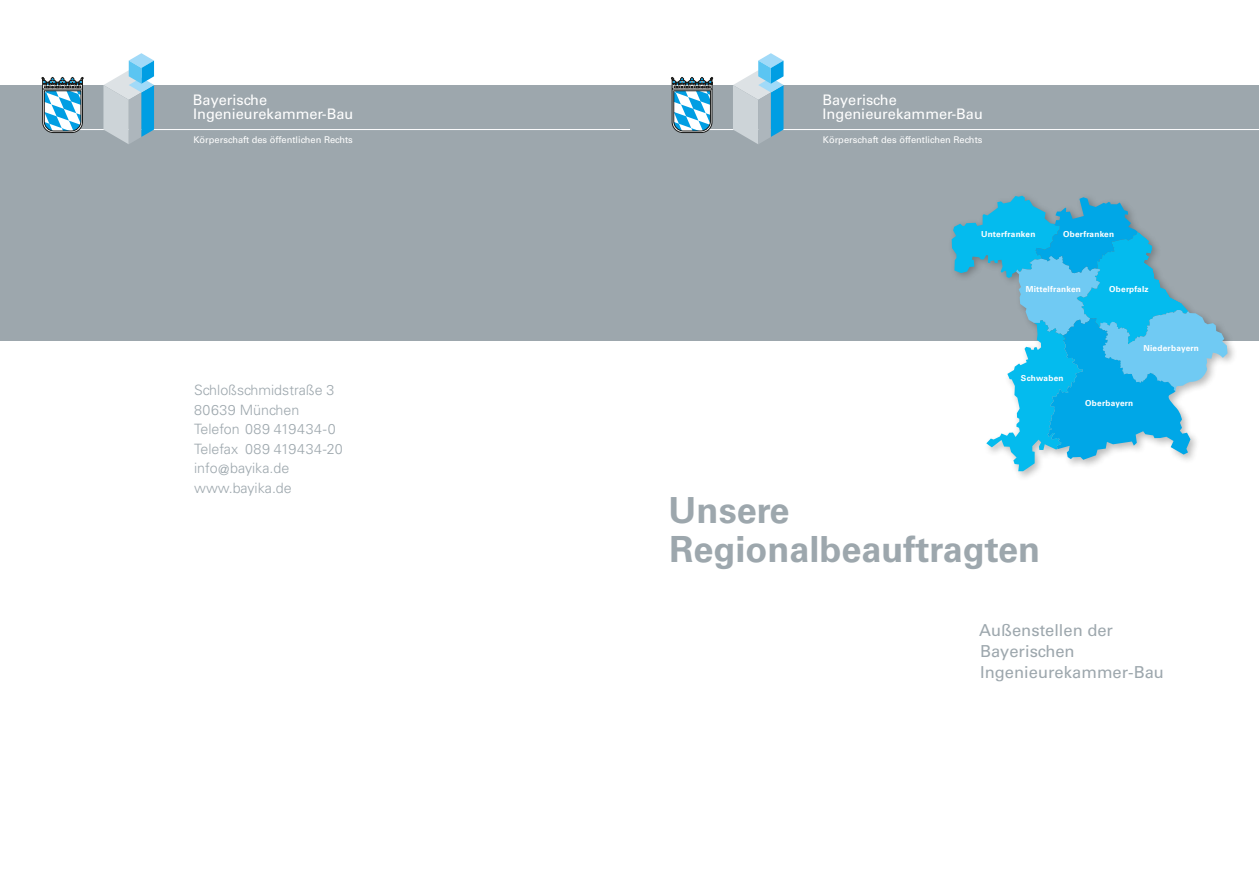
<style>
.page{position:relative;width:1259px;height:893px;background:#fff}
.page>*{position:absolute;margin:0;border:0;box-sizing:border-box;transform-origin:0 0}
.t1{font:700 36px/39px "Univers LT Std";color:#9da7ad}
.t2{font:16.5px/21px "Univers LT Std";color:#9da7ad}
.t3{font:14.55px/14.5px "Univers LT Std";color:#fff}
.t4{font:300 14.25px/19.5px "Univers LT Std";color:#9da7ad}
.t5{font:9.3px "Univers LT Std";color:#fff}
.t6{font:700 8.25px "Univers LT Std";letter-spacing:.03em;color:#fff}
</style>
<div class="page">
<div style="left:629px;top:85px;width:630px;height:255px;background:#9da7ad"></div>
<hr style="left:702px;top:129px;width:557px;height:1px;background:#fff">
<svg style="left:671px;top:76px;width:42px;height:57px;background:#78a8bc"></svg>
<svg style="left:733px;top:53px;width:50px;height:91px"></svg>
<div style="left:0;top:85px;width:629px;height:255px;background:#9da7ad"></div>
<hr style="left:73px;top:129px;width:556px;height:1px;background:#fff">
<svg style="left:41px;top:76px;width:43px;height:57px;background:#7aa8bc"></svg>
<svg style="left:103px;top:53px;width:51px;height:91px"></svg>
<div style="left:948px;top:192px;width:289px;height:289px;background:#1a1a18;opacity:.3"></div>
<svg style="left:951px;top:196px;width:276px;height:275px"></svg>
<h3 class="t3" style="left:183px;top:92px;width:162px">Bayerische<br>Ingenieurekammer-Bau</h3>
<p class="t5" style="left:184px;top:134px;width:161px">Körperschaft des öffentlichen Rechts</p>
<h3 class="t3" style="left:193px;top:92px;width:162px">Bayerische<br>Ingenieurekammer-Bau</h3>
<p class="t5" style="left:193px;top:134px;width:161px">Körperschaft des öffentlichen Rechts</p>
<h3 class="t4" style="left:194px;top:380px;width:150px">Schloßschmidstraße 3<br>80639 München<br>Telefon 089 419434-0<br>Telefax 089 419434-20 info@bayika.de www.bayika.de</h3>
<h3 class="t3" style="left:822px;top:92px;width:162px">Bayerische<br>Ingenieurekammer-Bau</h3>
<p class="t5" style="left:823px;top:134px;width:161px">Körperschaft des öffentlichen Rechts</p>
<p class="t6" style="left:981px;top:229px;width:56px">Unterfranken</p>
<p class="t6" style="left:1063px;top:229px;width:53px">Oberfranken</p>
<p class="t6" style="left:1025px;top:284px;width:57px">Mittelfranken</p>
<p class="t6" style="left:1109px;top:284px;width:41px">Oberpfalz</p>
<p class="t6" style="left:1021px;top:373px;width:44px">Schwaben</p>
<p class="t6" style="left:1143px;top:343px;width:57px">Niederbayern</p>
<p class="t6" style="left:1085px;top:398px;width:49px">Oberbayern</p>
<h1 class="t1" style="left:668px;top:491px;width:373px">Unsere<br>Regionalbeauftragten</h1>
<h2 class="t2" style="left:979px;top:619px;width:186px">Außenstellen der<br>Bayerischen<br>Ingenieurekammer-Bau</h2>
</div>
